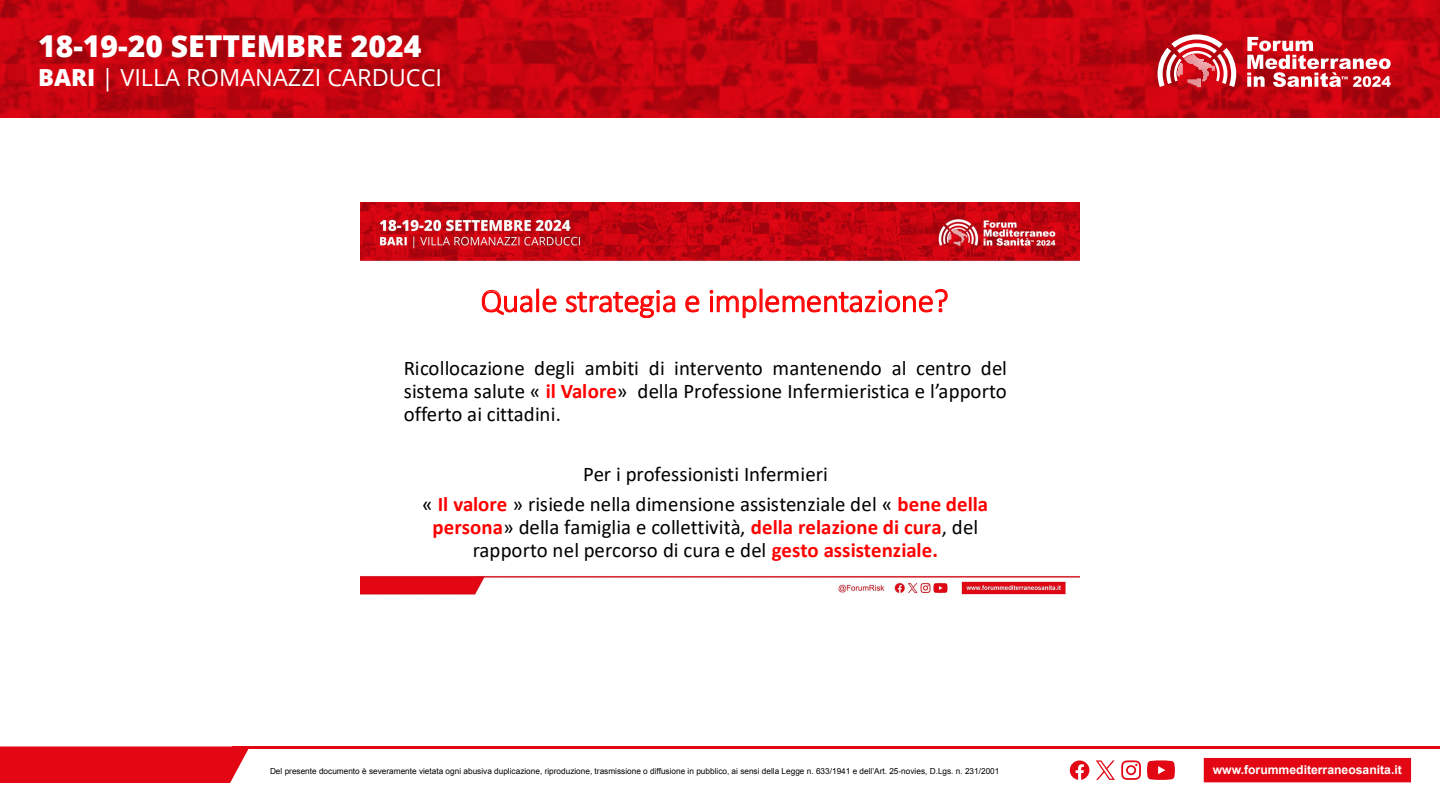
<style>
.page{position:relative;width:1440px;height:810px;background:#fff}
.page>*{position:absolute;margin:0;border:0;box-sizing:border-box;transform-origin:0 0}
.t1{font:300 33.22px "Calibri";letter-spacing:-.015em;color:#f00}
.t2{font:800 30.08px "Open Sans";color:#fff}
.t3{font:23.55px "Open Sans";color:#fff}
.t4{font:20.85px/22.8px "Calibri";color:#000;text-align:center}
.t5{font:700 12.15px "Arial";color:#fff}
.t6{font:8.25px "Arial";color:#000}
.s1{font-weight:800}
.s2{font-weight:700;color:#f00}
</style>
<div class="page">
<div style="left:0;top:746px;width:249px;height:37px;background:#e30613"></div>
<hr style="left:232px;top:746px;width:1208px;height:3px;background:#e30613">
<div style="left:1203px;top:757px;width:209px;height:27px;background:#e30613;border:1px solid #fff"></div>
<svg style="left:1121px;top:760px;width:20px;height:20px"></svg>
<svg style="left:1147px;top:760px;width:28px;height:20px"></svg>
<svg style="left:1070px;top:761px;width:19px;height:19px"></svg>
<svg style="left:1096px;top:760px;width:19px;height:20px"></svg>
<svg style="left:0;top:0;width:1440px;height:117px;background:#c2040f"></svg>
<svg style="left:1158px;top:34px;width:78px;height:53px"></svg>
<svg style="left:1247px;top:37px;width:144px;height:50px"></svg>
<img style="left:360px;top:202px;width:720px;height:393px">
<h2 class="t2" style="left:38px;top:24px;width:385px">18-19-20 SETTEMBRE 2024</h2>
<p class="t3" style="left:38px;top:62px;width:406px"><span class="s1">BARI</span> | VILLA ROMANAZZI CARDUCCI</p>
<h1 class="t1" style="left:481px;top:280px;width:470px">Quale strategia e implementazione?</h1>
<p class="t4" style="left:404px;top:356px;width:605px;text-align:justify">Ricollocazione degli ambiti di intervento mantenendo al centro del sistema salute « <span class="s2">il Valore</span>» della Professione Infermieristica e l’apporto offerto ai cittadini.</p>
<p class="t4" style="left:422px;top:458px;width:568px;line-height:30.5px">Per i professionisti Infermieri<br>« <span class="s2">Il valore</span> » risiede nella dimensione assistenziale del « <span class="s2">bene della</span></p>
<p class="t4" style="left:433px;top:515px;width:547px;line-height:23.1px"><span class="s2">persona</span>» della famiglia e collettività, <span class="s2">della relazione di cura</span>, del rapporto nel percorso di cura e del <span class="s2">gesto assistenziale.</span></p>
<p class="t6" style="left:270px;top:766px;width:731px">Del presente documento è severamente vietata ogni abusiva duplicazione, riproduzione, trasmissione o diffusione in pubblico, ai sensi della Legge n. 633/1941 e dell’Art. 25-novies, D.Lgs. n. 231/2001</p>
<p class="t5" style="left:1213px;top:762px;width:191px">www.forummediterraneosanita.it</p>
</div>
